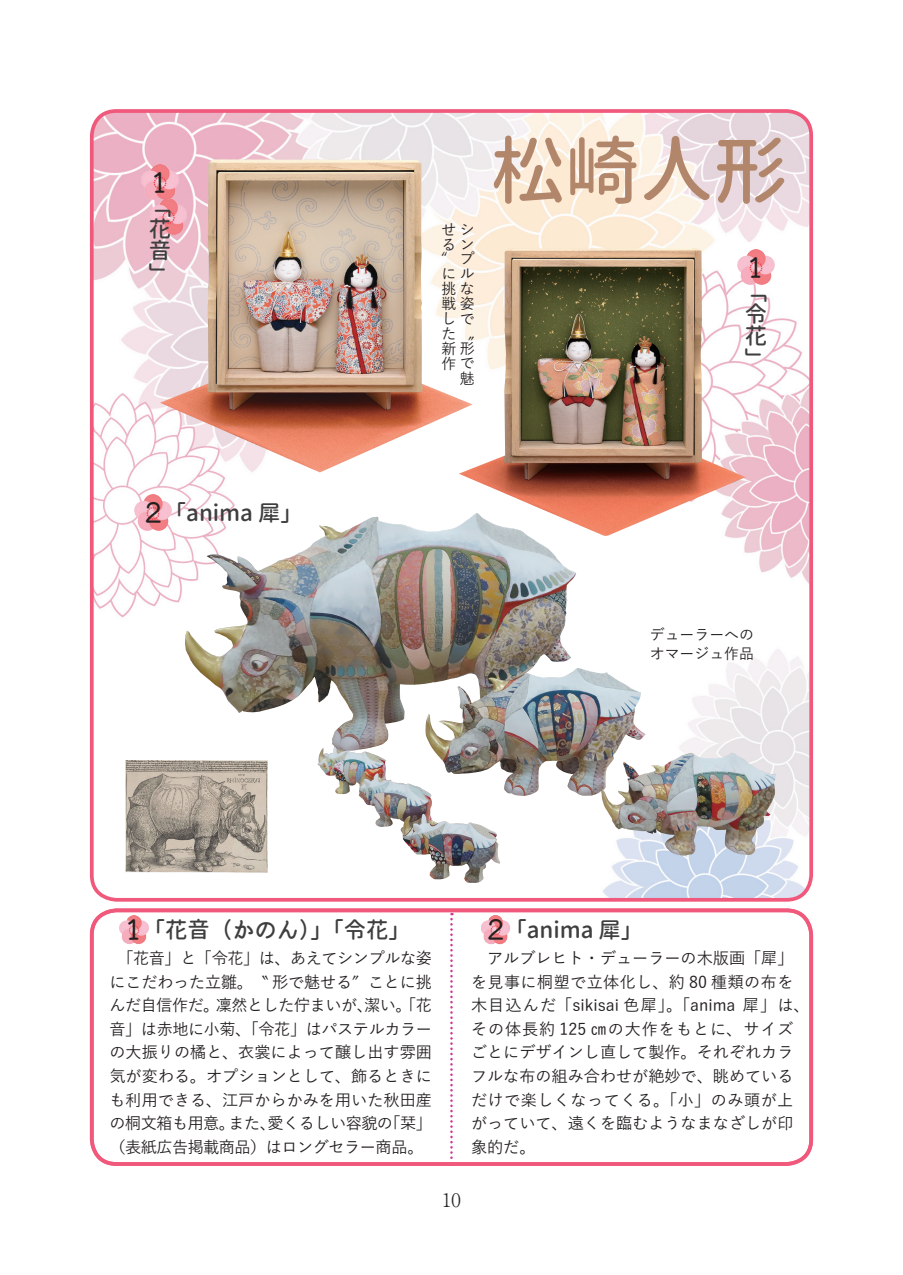
<style>
.page{position:relative;width:903px;height:1275px;background:#fff}
.page>*{position:absolute;margin:0;border:0;box-sizing:border-box;transform-origin:0 0}
.t1{font:500 74.38px "irohamaru";color:#b2866b}
.t2{font:500 24.85px "TB Cine R Go Std";color:#231f20}
.t3{font:500 22.4px/22.4px "irohamaru";color:#3e3e3f}
.t4{font:300 18.55px "Ryumin Pro";color:#231f20}
.t5{font:500 16.1px/23.6px "Yu Gothic";color:#231f20}
.t6{font:500 16.1px/23.6px "Yu Gothic";letter-spacing:-.025em;color:#231f20;text-align:right}
.t7{font:500 16.1px/23.6px "Yu Gothic";letter-spacing:-.03em;color:#231f20}
.t8{font:500 16.1px "Yu Gothic";letter-spacing:.025em;color:#231f20}
.t9{font:500 14.88px/14.9px "Yu Gothic";color:#231f20}
.s1{font-family:"TB Cine R Go Std";font-size:24.85px;color:#231f20}
</style>
<div class="page">
<img style="left:94px;top:113px;width:717px;height:785px">
<div style="left:90px;top:109px;width:723px;height:793px;border:4px solid #f0597c;border-radius:25px"></div>
<svg style="left:450px;top:913px;width:3px;height:246px"></svg>
<img style="left:119px;top:915px;width:30px;height:29px">
<img style="left:481px;top:915px;width:30px;height:29px">
<div style="left:90px;top:908px;width:723px;height:258px;border:4px solid #f0597c;border-radius:25px"></div>
<img style="left:186px;top:513px;width:291px;height:144px">
<img style="left:125px;top:760px;width:143px;height:112px">
<img style="left:134px;top:495px;width:38px;height:36px">
<img style="left:149px;top:201px;width:11px;height:34px">
<img style="left:160px;top:159px;width:313px;height:313px">
<img style="left:459px;top:248px;width:287px;height:288px">
<img style="left:737px;top:249px;width:38px;height:37px">
<img style="left:141px;top:164px;width:38px;height:37px">
<p class="t2" style="left:148px;top:161px;width:26px">１</p>
<p class="t3" style="left:149px;top:195px;width:23px">「</p>
<p class="t3" style="left:149px;top:217px;width:23px">花音</p>
<p class="t3" style="left:149px;top:262px;width:18px">「</p>
<p class="t3" style="left:141px;top:501px;width:163px"><span class="s1">２</span>「anima 犀「</p>
<p class="t9" style="left:441px;top:220px;width:33px">せシるン</p>
<p class="t9" style="left:460px;top:250px;width:16px">プ</p>
<p class="t9" style="left:441px;top:250px;width:7px">〟</p>
<p class="t9" style="left:441px;top:264px;width:35px;text-align:justify">にル挑な戦姿しでた ″新形作で</p>
<p class="t9" style="left:460px;top:369px;width:16px">魅</p>
<h1 class="t1" style="left:490px;top:117px;width:299px">松崎人形</h1>
<p class="t2" style="left:743px;top:246px;width:26px">１</p>
<p class="t3" style="left:745px;top:280px;width:23px">「</p>
<p class="t3" style="left:745px;top:302px;width:23px">令花</p>
<p class="t3" style="left:745px;top:347px;width:18px">「</p>
<p class="t9" style="left:650px;top:624px;width:106px;line-height:18.6px">デューラーへのオマージュ作品</p>
<p class="t3" style="left:122px;top:918px;width:291px"><span class="s1">１</span>「花音（かのん）」「令花「</p>
<p class="t6" style="left:109px;top:944px;width:324px">　「花音」と「令花」は、あえてシンプルな姿にこだわった立雛。‶ 形で魅せる″ことに挑凜然とした佇まいが潔い。「花</p>
<p class="t5" style="left:357px;top:991px;width:18px">、</p>
<p class="t5" style="left:109px;top:991px;width:111px">んだ自信作だ。</p>
<p class="t6" style="left:109px;top:1015px;width:324px">音」は赤地に小菊、「令花」はパステルカラー</p>
<p class="t5" style="left:109px;top:1039px;width:324px">の大振りの橘と、衣裳によって醸し出す雰囲</p>
<p class="t5" style="left:109px;top:1062px;width:324px">気が変わる。オプションとして、飾るときに</p>
<p class="t5" style="left:109px;top:1086px;width:324px">も利用できる、江戸からかみを用いた秋田産</p>
<p class="t5" style="left:384px;top:1109px;width:49px">「栞「</p>
<p class="t7" style="left:109px;top:1109px;width:316px">の桐文箱も用意。<br>（表紙広告掲載商品）はロングセラー商品。</p>
<p class="t7" style="left:229px;top:1109px;width:166px">また愛くるしい容貌の</p>
<p class="t5" style="left:260px;top:1109px;width:18px">、</p>
<p class="t3" style="left:485px;top:918px;width:159px"><span class="s1">2</span>「anima 犀「</p>
<p class="t5" style="left:471px;top:944px;width:324px">　アルブレヒト・デューラーの木版画「犀「</p>
<p class="t8" style="left:471px;top:967px;width:324px">を見事に桐塑で立体化し、約 80 種類の布を</p>
<p class="t5" style="left:743px;top:991px;width:68px">犀」は、</p>
<p class="t5" style="left:471px;top:991px;width:324px">木目込んだ「sikisai 色犀」。「anima<br>その体長約 125 ㎝の大作をもとに、サイズごとにデザインし直して製作。それぞれカラフルな布の組み合わせが絶妙で、眺めているだけで楽しくなってくる。「小」のみ頭が上がっていて、遠くを臨むようなまなざしが印象的だ。</p>
<p class="t4" style="left:442px;top:1185px;width:20px">10</p>
</div>
